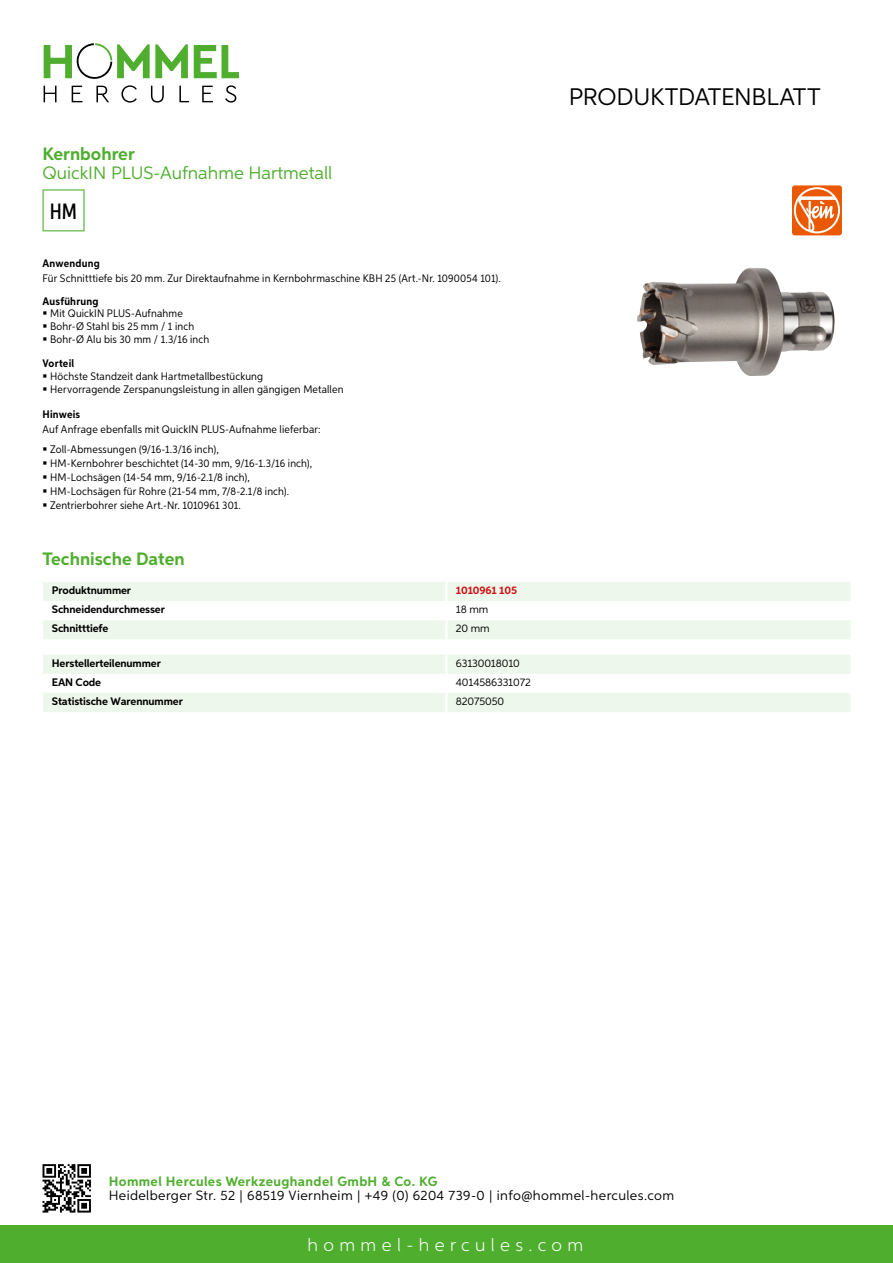
<style>
.page{position:relative;width:893px;height:1263px;background:#fff}
.page>*{position:absolute;margin:0;border:0;box-sizing:border-box;transform-origin:0 0}
.t1{font:24px "Aspira";letter-spacing:-.01em;color:#000}
.t2{font:500 22.2px "Aspira XX Nar";color:#000}
.t3{font:18px "Aspira";color:#50ae2f}
.t4{font:700 18px "Aspira";color:#50ae2f}
.t5{font:300 18px "Aspira";letter-spacing:.3em;color:#fff}
.t6{font:13.5px "Aspira";letter-spacing:.03em;color:#000}
.t7{font:700 13.5px "Aspira";letter-spacing:.03em;color:#50ae2f}
.t8{font:10.95px/12.8px "Aspira Nar";letter-spacing:.015em;color:#000}
.t9{font:700 10.95px "Aspira";letter-spacing:-.01em;color:#000}
.t10{font:10.95px "Aspira";letter-spacing:-.01em;color:#000}
.t11{font:700 10.95px "Aspira Nar";letter-spacing:.02em;color:#000}
.t12{font:700 10.95px "Aspira";letter-spacing:-.01em;color:#cd1013}
</style>
<div class="page">
<div style="left:0;top:1226px;width:893px;height:37px;background:#50ae2f"></div>
<svg style="left:43px;top:1164px;width:48px;height:48px"></svg>
<svg style="left:194px;top:45px;width:45px;height:33px"></svg>
<svg style="left:44px;top:43px;width:144px;height:36px"></svg>
<svg style="left:44px;top:86px;width:13px;height:16px"></svg>
<svg style="left:72px;top:86px;width:10px;height:16px"></svg>
<svg style="left:96px;top:86px;width:13px;height:16px"></svg>
<svg style="left:121px;top:85px;width:16px;height:18px"></svg>
<svg style="left:151px;top:86px;width:13px;height:17px"></svg>
<svg style="left:179px;top:86px;width:10px;height:16px"></svg>
<svg style="left:202px;top:86px;width:11px;height:16px"></svg>
<svg style="left:225px;top:85px;width:11px;height:18px"></svg>
<svg style="left:43px;top:582px;width:807px;height:57px"></svg>
<hr style="left:445px;top:620px;width:3px;height:19px;background:#fff">
<svg style="left:43px;top:655px;width:807px;height:57px"></svg>
<hr style="left:445px;top:693px;width:3px;height:19px;background:#fff">
<svg style="left:43px;top:189px;width:42px;height:42px"></svg>
<img style="left:637px;top:268px;width:198px;height:108px">
<div style="left:792px;top:185px;width:50px;height:50px;background:#ea5901;border-radius:3px"></div>
<svg style="left:794px;top:187px;width:46px;height:46px"></svg>
<div style="left:796px;top:189px;width:42px;height:42px;background:#ea5901;border-radius:50%"></div>
<svg style="left:798px;top:196px;width:38px;height:35px"></svg>
<h3 class="t4" style="left:43px;top:142px;width:94px">Kernbohrer</h3>
<h3 class="t3" style="left:43px;top:162px;width:291px">QuickIN PLUS-Aufnahme Hartmetall</h3>
<h2 class="t2" style="left:50px;top:197px;width:29px">HM</h2>
<p class="t11" style="left:43px;top:257px;width:59px">Anwendung</p>
<p class="t8" style="left:43px;top:272px;width:460px">Für Schnitttiefe bis 20 mm. Zur Direktaufnahme in Kernbohrmaschine KBH 25 (Art.-Nr. 1090054 101).</p>
<p class="t11" style="left:43px;top:294px;width:58px">Ausführung</p>
<p class="t8" style="left:50px;top:307px;width:161px">Mit QuickIN PLUS-Aufnahme<br>Bohr-Ø Stahl bis 25 mm / 1 inch<br>Bohr-Ø Alu bis 30 mm / 1.3/16 inch</p>
<p class="t11" style="left:43px;top:357px;width:33px">Vorteil</p>
<p class="t8" style="left:50px;top:370px;width:295px">Höchste Standzeit dank Hartmetallbestückung<br>Hervorragende Zerspanungsleistung in allen gängigen Metallen</p>
<p class="t11" style="left:43px;top:407px;width:39px">Hinweis</p>
<p class="t8" style="left:50px;top:419px;width:272px;line-height:19.6px;text-indent:-8px">Auf Anfrage ebenfalls mit QuickIN PLUS-Aufnahme lieferbar:<br>Zoll-Abmessungen (9/16-1.3/16 inch),</p>
<p class="t8" style="left:50px;top:456px;width:264px;line-height:14.1px">HM-Kernbohrer beschichtet (14-30 mm, 9/16-1.3/16 inch), HM-Lochsägen (14-54 mm, 9/16-2.1/8 inch), HM-Lochsägen für Rohre (21-54 mm, 7/8-2.1/8 inch).<br>Zentrierbohrer siehe Art.-Nr. 1010961 301.</p>
<h3 class="t4" style="left:43px;top:548px;width:144px">Technische Daten</h3>
<p class="t9" style="left:52px;top:583px;width:81px">Produktnummer</p>
<p class="t12" style="left:456px;top:583px;width:63px">1010961 105</p>
<p class="t9" style="left:52px;top:602px;width:115px">Schneidendurchmesser</p>
<p class="t10" style="left:456px;top:603px;width:34px">18 mm</p>
<p class="t9" style="left:52px;top:622px;width:58px">Schnitttiefe</p>
<p class="t10" style="left:456px;top:622px;width:35px">20 mm</p>
<p class="t9" style="left:52px;top:656px;width:111px">Herstellerteilenummer</p>
<p class="t10" style="left:456px;top:656px;width:66px">63130018010</p>
<p class="t9" style="left:52px;top:675px;width:51px">EAN Code</p>
<p class="t10" style="left:456px;top:675px;width:76px">4014586331072</p>
<p class="t9" style="left:52px;top:694px;width:132px">Statistische Warennummer</p>
<p class="t10" style="left:456px;top:694px;width:50px">82075050</p>
<h1 class="t1" style="left:569px;top:82px;width:253px">Produktdatenblatt</h1>
<p class="t7" style="left:109px;top:1172px;width:330px">Hommel Hercules Werkzeughandel GmbH &amp; Co. KG</p>
<p class="t6" style="left:109px;top:1187px;width:567px">Heidelberger Str. 52 | 68519 Viernheim | +49 (0) 6204 739-0 | info@hommel-hercules.com</p>
<h3 class="t5" style="left:307px;top:1234px;width:277px">hommel-hercules.com</h3>
</div>
